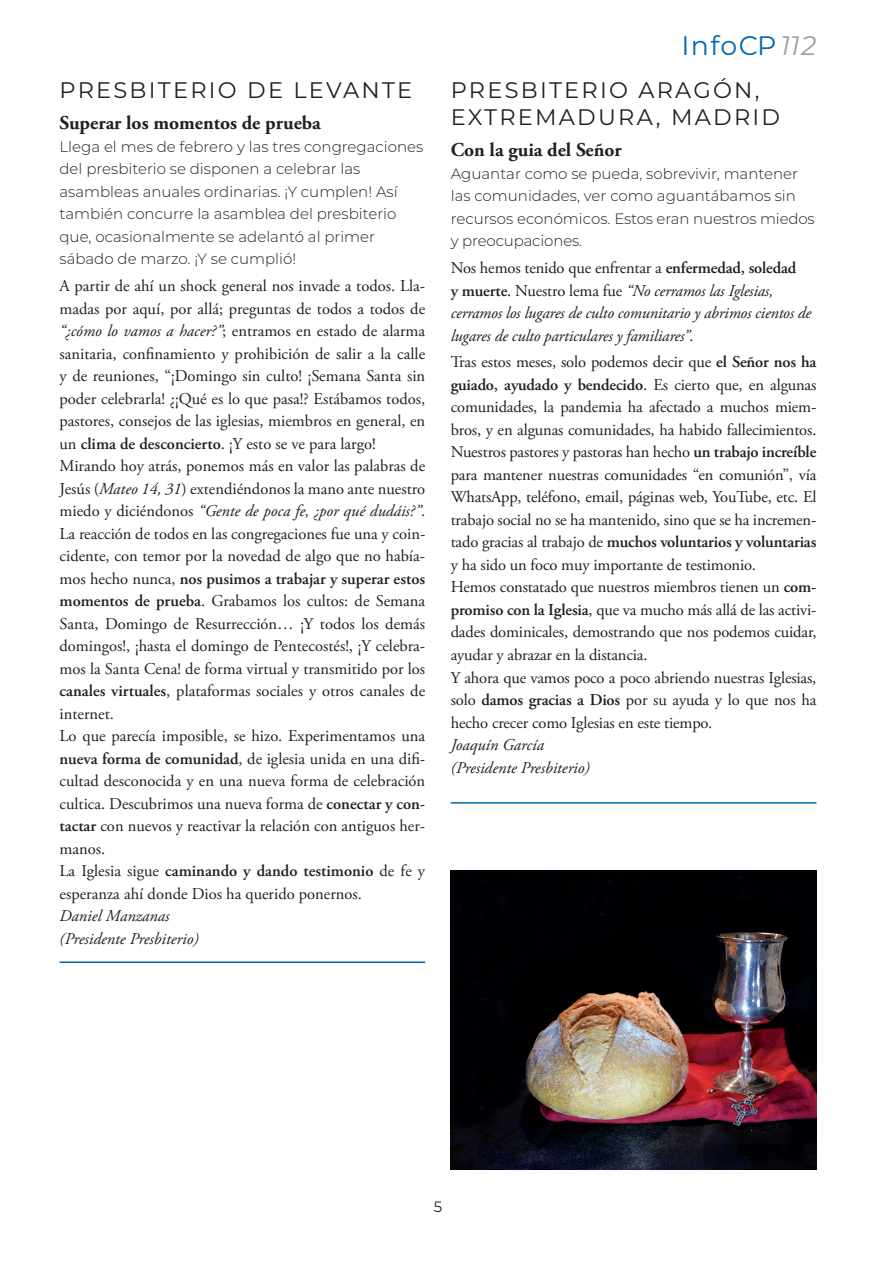
<style>
.page{position:relative;width:893px;height:1263px;background:#fff}
.page>*{position:absolute;margin:0;border:0;box-sizing:border-box;transform-origin:0 0}
.t1{font:26.85px "Montserrat";letter-spacing:.05em;color:#0168b3}
.t2{font:22.5px/27px "Montserrat";letter-spacing:.1em;color:#231f20}
.t3{font:700 19.5px "Adobe Garamond Pro";color:#231f20}
.t4{font:16.5px/22.5px "Adobe Garamond Pro";color:#231f20}
.t5{font:italic 16.5px/22.5px "Adobe Garamond Pro";letter-spacing:-.01em;color:#231f20}
.t6{font:300 15px/22.5px "Montserrat";color:#231f20}
.t7{font:15px "Montserrat";color:#231f20}
.s1{font-style:italic}
.s2{font-weight:600}
.s3{font-style:italic;color:#a1a1a5}
.s4{font-style:normal}
.s5{font-weight:600;font-style:normal}
</style>
<div class="page">
<img style="left:451px;top:870px;width:365px;height:299px">
<hr style="left:60px;top:961px;width:365px;height:2px;background:#0168b3">
<hr style="left:451px;top:802px;width:365px;height:2px;background:#0168b3">
<h2 class="t2" style="left:60px;top:76px;width:354px">PRESBITERIO DE LEVANTE</h2>
<p class="t3" style="left:60px;top:112px;width:263px">Superar los momentos de prueba</p>
<p class="t6" style="left:60px;top:135px;width:365px">Llega el mes de febrero y las tres congregaciones del presbiterio se disponen a celebrar las asambleas anuales ordinarias. ¡Y cumplen! Así también concurre la asamblea del presbiterio que, ocasionalmente se adelantó al primer sábado de marzo. ¡Y se cumplió!</p>
<p class="t4" style="left:60px;top:275px;width:367px">A partir de ahí un shock general nos invade a todos. Lla&shy;madas por aquí, por allá; preguntas de todos a todos de <span class="s1">“¿cómo lo vamos a hacer?”</span>; entramos en estado de alarma sanitaria, confinamiento y prohibición de salir a la calle y de reuniones, “¡Domingo sin culto! ¡Semana Santa sin poder celebrarla! ¿¡Qué es lo que pasa!? Estábamos todos, pastores, consejos de las iglesias, miembros en general, en un <span class="s2">clima de desconcierto</span>. ¡Y esto se ve para largo!<br>Mirando hoy atrás, ponemos más en valor las palabras de Jesús (<span class="s1">Mateo 14, 31</span>) extendiéndonos la mano ante nuestro miedo y diciéndonos <span class="s1">“Gente de poca fe, ¿por qué dudáis?”</span>.<br>La reacción de todos en las congregaciones fue una y coin&shy;cidente, con temor por la novedad de algo que no había&shy;mos hecho nunca, <span class="s2">nos pusimos a trabajar y superar estos momentos de prueba</span>. Grabamos los cultos: de Semana Santa, Domingo de Resurrección… ¡Y todos los demás domingos!, ¡hasta el domingo de Pentecostés!, ¡Y celebra&shy;mos la Santa Cena! de forma virtual y transmitido por los <span class="s2">canales virtuales</span>, plataformas sociales y otros canales de internet.<br>Lo que parecía imposible, se hizo. Experimentamos una <span class="s2">nueva forma de comunidad</span>, de iglesia unida en una difi&shy;cultad desconocida y en una nueva forma de celebración cultica. Descubrimos una nueva forma de <span class="s2">conectar y con&shy;tactar</span> con nuevos y reactivar la relación con antiguos her&shy;manos.<br>La Iglesia sigue <span class="s2">caminando y dando testimonio</span> de fe y esperanza ahí donde Dios ha querido ponernos.</p>
<p class="t5" style="left:60px;top:905px;width:141px">Daniel Manzanas (Presidente Presbiterio)</p>
<h1 class="t1" style="left:681px;top:27px;width:136px">InfoCP<span class="s3">112</span></h1>
<h2 class="t2" style="left:451px;top:76px;width:331px">PRESBITERIO ARAGÓN,<br>EXTREMADURA, MADRID</h2>
<p class="t3" style="left:451px;top:139px;width:173px">Con la guia del Señor</p>
<p class="t6" style="left:451px;top:162px;width:366px">Aguantar como se pueda, sobrevivir, mantener las comunidades, ver como aguantábamos sin recursos económicos. Estos eran nuestros miedos y preocupaciones.</p>
<p class="t5" style="left:451px;top:257px;width:362px"><span class="s4">Nos hemos tenido que enfrentar a</span> <span class="s5">enfermedad, soledad<br>y muerte</span><span class="s4">. Nuestro lema fue</span> “No cerramos las Iglesias, cerramos los lugares de culto comunitario y abrimos cientos de lugares de culto particulares y familiares”<span class="s4">.</span></p>
<p class="t4" style="left:451px;top:351px;width:367px">Tras estos meses, solo podemos decir que <span class="s2">el Señor nos ha guiado, ayudado y bendecido</span>. Es cierto que, en algunas comunidades, la pandemia ha afectado a muchos miem&shy;bros, y en algunas comunidades, ha habido fallecimientos.<br>Nuestros pastores y pastoras han hecho <span class="s2">un trabajo increíble </span>para mantener nuestras comunidades “en comunión”, vía WhatsApp, teléfono, email, páginas web, YouTube, etc. El trabajo social no se ha mantenido, sino que se ha incremen&shy;tado gracias al trabajo de <span class="s2">muchos voluntarios y voluntarias </span>y ha sido un foco muy importante de testimonio.<br>Hemos constatado que nuestros miembros tienen un <span class="s2">com&shy;promiso con la Iglesia</span>, que va mucho más allá de las activi&shy;dades dominicales, demostrando que nos podemos cuidar, ayudar y abrazar en la distancia.<br>Y ahora que vamos poco a poco abriendo nuestras Iglesias, solo <span class="s2">damos gracias a Dios</span> por su ayuda y lo que nos ha hecho crecer como Iglesias en este tiempo.</p>
<p class="t5" style="left:451px;top:734px;width:141px">Joaquín García (Presidente Presbiterio)</p>
<p class="t7" style="left:434px;top:1196px;width:10px">5</p>
</div>
